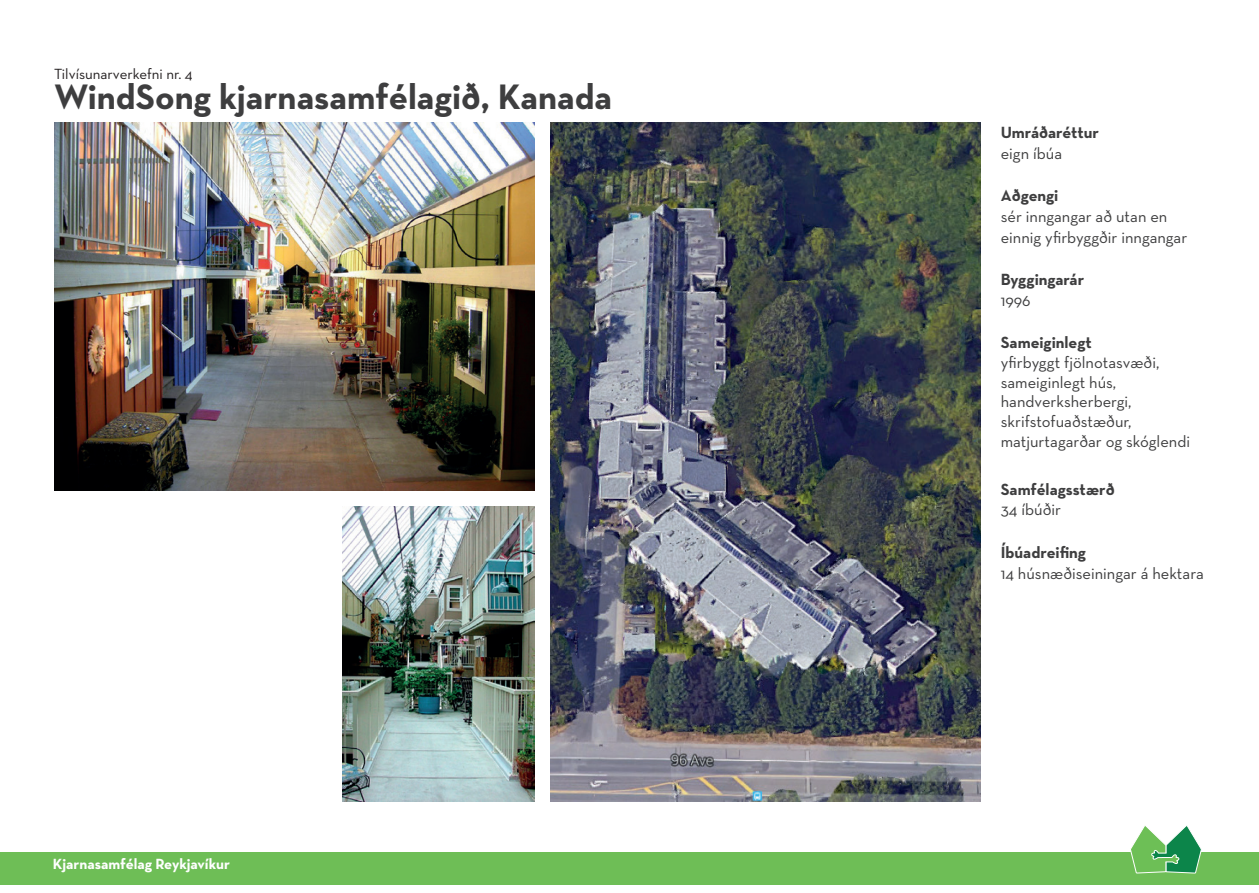
<style>
.page{position:relative;width:1259px;height:893px;background:#fff}
.page>*{position:absolute;margin:0;border:0;box-sizing:border-box;transform-origin:0 0}
.t1{font:700 36px "Neutra Text";color:#3e3e3f}
.t2{font:16.5px/19.8px "Neutra Text";color:#3e3e3f}
.t3{font:700 16.5px "Neutra Text";color:#3e3e3f}
.t4{font:700 15px "Neutra Text";color:#fff}
.t5{font:15px "Neutra Text";color:#231f20}
</style>
<div class="page">
<div style="left:0;top:852px;width:1259px;height:32px;background:#6ebe56"></div>
<svg style="left:1130px;top:825px;width:72px;height:49px"></svg>
<img style="left:54px;top:122px;width:480px;height:368px">
<img style="left:343px;top:506px;width:191px;height:295px">
<img style="left:550px;top:123px;width:431px;height:678px">
<p class="t5" style="left:54px;top:65px;width:140px">Tilvísunarverkefni nr. 4</p>
<h1 class="t1" style="left:54px;top:74px;width:559px">WindSong kjarnasamfélagið, Kanada</h1>
<p class="t4" style="left:53px;top:854px;width:179px">Kjarnasamfélag Reykjavíkur</p>
<p class="t3" style="left:1000px;top:122px;width:100px">Umráðaréttur</p>
<p class="t2" style="left:1000px;top:143px;width:63px">eign íbúa</p>
<p class="t3" style="left:1000px;top:185px;width:59px">Aðgengi</p>
<p class="t2" style="left:1000px;top:206px;width:188px;line-height:21px">sér inngangar að utan en einnig yfirbyggðir inngangar</p>
<p class="t3" style="left:1000px;top:269px;width:85px">Byggingarár</p>
<p class="t2" style="left:1000px;top:290px;width:31px">1996</p>
<p class="t3" style="left:1000px;top:332px;width:92px">Sameiginlegt</p>
<p class="t2" style="left:1000px;top:352px;width:191px">yfirbyggt fjölnotasvæði, sameiginlegt hús, handverksherbergi, skrifstofuaðstæður, matjurtagarðar og skóglendi</p>
<p class="t3" style="left:1000px;top:479px;width:115px">Samfélagsstærð</p>
<p class="t2" style="left:1000px;top:499px;width:62px">34 íbúðir</p>
<p class="t3" style="left:1000px;top:542px;width:87px">Íbúadreifing</p>
<p class="t2" style="left:1000px;top:563px;width:204px">14 húsnæðiseiningar á hektara</p>
</div>
